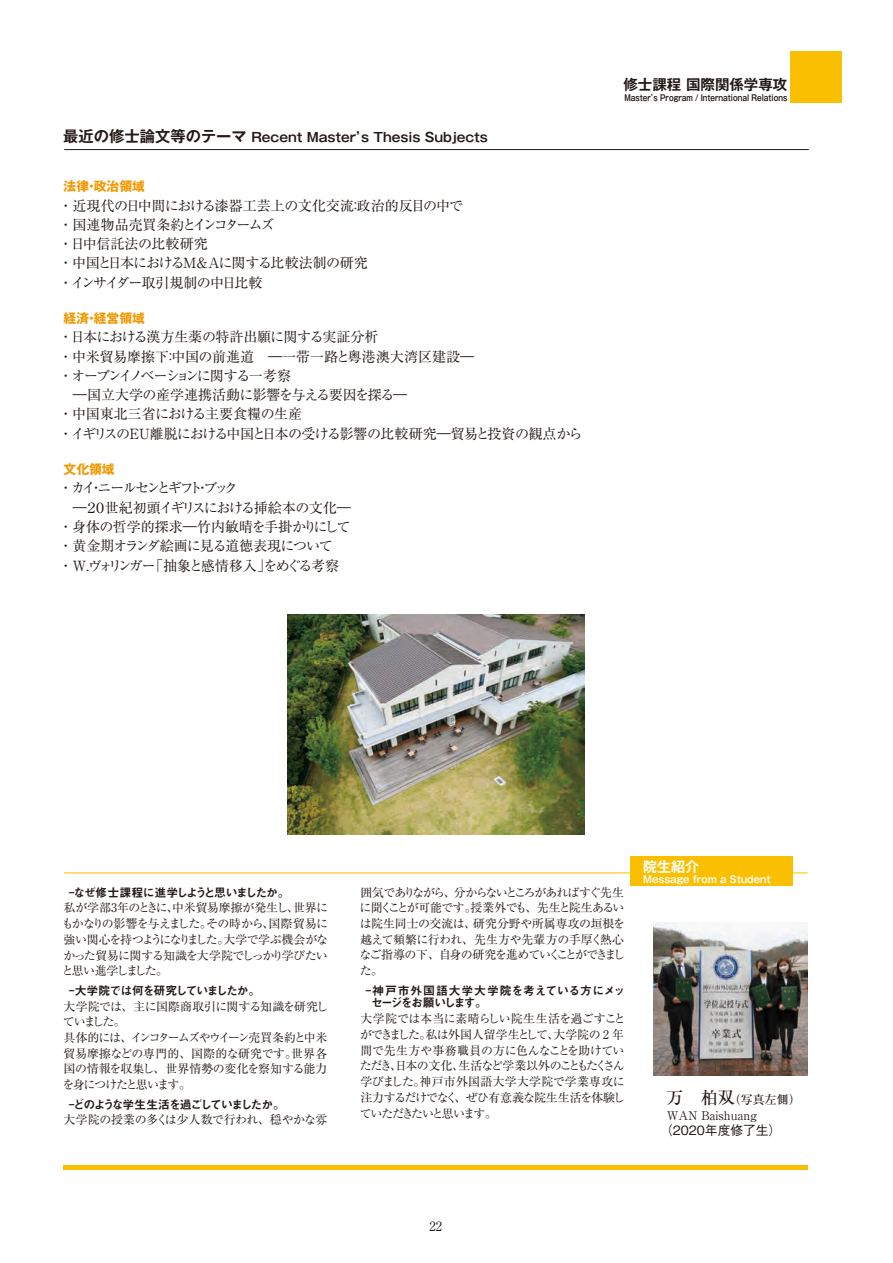
<style>
.page{position:relative;width:893px;height:1263px;background:#fff}
.page>*{position:absolute;margin:0;border:0;box-sizing:border-box;transform-origin:0 0}
.t1{font:700 14.4px "Gothic MB101 Pro De";color:#231916}
.t2{font:14.1px/19.2px "Ryumin Pro";letter-spacing:-.035em;color:#231916}
.t3{font:14.1px "Ryumin Pro";color:#231916}
.t4{font:14.1px "Ryumin Pro";letter-spacing:-.145em;color:#231916}
.t5{font:14.1px "Ryumin Pro";letter-spacing:-.095em;color:#231916}
.t6{font:14.1px "Ryumin Pro";letter-spacing:-.065em;color:#231916}
.t7{font:14.1px "Ryumin Pro";letter-spacing:-.13em;color:#231916}
.t8{font:14.1px "Ryumin Pro";letter-spacing:-.015em;color:#231916}
.t9{font:14.1px "Ryumin Pro";letter-spacing:-.215em;color:#231916}
.t10{font:700 14.1px "Gothic MB101 Pro De";color:#fff}
.t11{font:700 12.75px "Gothic MB101 Pro De";color:#231916}
.t12{font:700 12.75px "Gothic MB101 Pro";color:#f39800}
.t13{font:500 12.75px "Gothic BBB Pro";color:#231916}
.t14{font:12.75px "Ryumin Pro";color:#231916}
.t15{font:500 12px "Ryumin Pro";color:#231916}
.t16{font:11.85px/15.8px "Ryumin Pro";letter-spacing:-.035em;color:#231916;text-align:justify}
.t17{font:11.85px/15.8px "Ryumin Pro";letter-spacing:-.055em;color:#231916}
.t18{font:11.85px "Midashi Go Pro MB31";letter-spacing:-.095em;color:#231916}
.t19{font:11.85px/12.8px "Midashi Go Pro MB31";letter-spacing:-.02em;color:#231916}
.t20{font:11.85px "Midashi Go Pro MB31";letter-spacing:-.115em;color:#231916}
.t21{font:11.85px "Ryumin Pro";color:#231916}
.t22{font:700 9.75px "Gothic MB101 Pro De";color:#fff;scale:.96 1}
.t23{font:700 8.55px "Gothic MB101 Pro De";color:#231916;scale:.8 1}
.s1{font-size:15.3px}
.s2{font-size:16.95px}
</style>
<div class="page">
<img style="left:288px;top:615px;width:296px;height:219px">
<hr style="left:64px;top:1165px;width:744px;height:4px;background:#fabf00">
<hr style="left:64px;top:873px;width:744px;height:1px;background:#fabf00">
<div style="left:630px;top:856px;width:163px;height:30px;background:#fabf00"></div>
<img style="left:654px;top:922px;width:154px;height:154px">
<hr style="left:64px;top:149px;width:745px;height:1px;background:#231916">
<div style="left:791px;top:51px;width:51px;height:51px;background:#fabf00"></div>
<p class="t11" style="left:63px;top:126px;width:426px"><span class="s1">最近の修士論文等のテーマ</span> Recent Master’s Thesis Subjects</p>
<p class="t12" style="left:64px;top:176px;width:83px">法律・政治領域</p>
<p class="t2" style="left:59px;top:195px;width:406px">・ 近現代の日中間における漆器工芸上の文化交流：政治的反目の中で・ 国連物品売買条約とインコタームズ<br>・ 日中信託法の比較研究<br>・ 中国と日本におけるM&amp;Aに関する比較法制の研究<br>・ インサイダー取引規制の中日比較</p>
<p class="t12" style="left:64px;top:308px;width:83px">経済・経営領域</p>
<p class="t2" style="left:59px;top:327px;width:321px">・ 日本における漢方生薬の特許出願に関する実証分析</p>
<p class="t3" style="left:59px;top:345px;width:417px">・ 中米貿易摩擦下：中国の前進道　―一帯一路と粤港澳大湾区建設―</p>
<p class="t7" style="left:59px;top:365px;width:234px">・ オープンイノベーションに関する一考察</p>
<p class="t2" style="left:73px;top:384px;width:336px">―国立大学の産学連携活動に影響を与える要因を探る―</p>
<p class="t8" style="left:59px;top:403px;width:245px">・ 中国東北三省における主要食糧の生産</p>
<p class="t2" style="left:59px;top:423px;width:525px">・ イギリスのEU離脱における中国と日本の受ける影響の比較研究―貿易と投資の観点から</p>
<p class="t12" style="left:64px;top:459px;width:53px">文化領域</p>
<p class="t9" style="left:59px;top:477px;width:181px">・ カイ・ニールセンとギフト・ブック</p>
<p class="t5" style="left:73px;top:496px;width:279px">―２０世紀初頭イギリスにおける挿絵本の文化―</p>
<p class="t2" style="left:59px;top:516px;width:293px">・ 身体の哲学的探求―竹内敏晴を手掛かりにして</p>
<p class="t6" style="left:59px;top:535px;width:276px">・ 黄金期オランダ絵画に見る道徳表現について</p>
<p class="t4" style="left:59px;top:554px;width:282px">・ W.ヴォリンガー「抽象と感情移入」をめぐる考察</p>
<p class="t1" style="left:623px;top:73px;width:165px">修士課程 国際関係学専攻</p>
<p class="t23" style="left:624px;top:91px;width:205px">Master’s Program / International Relations</p>
<p class="t10" style="left:643px;top:855px;width:58px">院生紹介</p>
<p class="t22" style="left:643px;top:871px;width:134px">Message from a Student</p>
<p class="t18" style="left:69px;top:883px;width:222px">-なぜ修士課程に進学しようと思いましたか。</p>
<p class="t16" style="left:62px;top:899px;width:268px">私が学部3年のときに、中米貿易摩擦が発生し、世界にもかなりの影響を与えました。その時から、国際貿易に強い関心を持つようになりました。大学で学ぶ機会がなかった貿易に関する知識を大学院でしっかり学びたいと思い進学しました。</p>
<p class="t18" style="left:69px;top:981px;width:193px">-大学院では何を研究していましたか。</p>
<p class="t17" style="left:62px;top:997px;width:267px">大学院では、主に国際商取引に関する知識を研究していました。<br>具体的には、インコタームズやウイーン売買条約と中米貿易摩擦などの専門的、国際的な研究です。世界各国の情報を収集し、世界情勢の変化を察知する能力を身につけたと思います。</p>
<p class="t20" style="left:69px;top:1095px;width:218px">-どのような学生生活を過ごしていましたか。</p>
<p class="t16" style="left:64px;top:1111px;width:265px">大学院の授業の多くは少人数で行われ、穏やかな雰</p>
<p class="t16" style="left:359px;top:883px;width:267px">囲気でありながら、分からないところがあればすぐ先生に聞くことが可能です。授業外でも、先生と院生あるいは院生同士の交流は、研究分野や所属専攻の垣根を越えて頻繁に行われ、先生方や先輩方の手厚く熱心なご指導の下、自身の研究を進めていくことができました。</p>
<p class="t19" style="left:371px;top:982px;width:256px;text-indent:-6px">-神戸市外国語大学大学院を考えている方にメッセージをお願いします。</p>
<p class="t16" style="left:360px;top:1010px;width:268px;text-align:left">大学院では本当に素晴らしい院生生活を過ごすことができました。私は外国人留学生として、大学院の 2 年間で先生方や事務職員の方に色んなことを助けていただき、日本の文化、生活など学業以外のこともたくさん学びました。神戸市外国語大学大学院で学業専攻に注力するだけでなく、ぜひ有意義な院生生活を体験していただきたいと思います。</p>
<p class="t14" style="left:429px;top:1216px;width:14px">22</p>
<p class="t15" style="left:667px;top:1090px;width:136px"><span class="s2">万　柏双</span>（写真左側）</p>
<p class="t21" style="left:667px;top:1106px;width:92px">WAN Baishuang</p>
<p class="t13" style="left:660px;top:1120px;width:123px">（2020年度修了生）</p>
</div>
